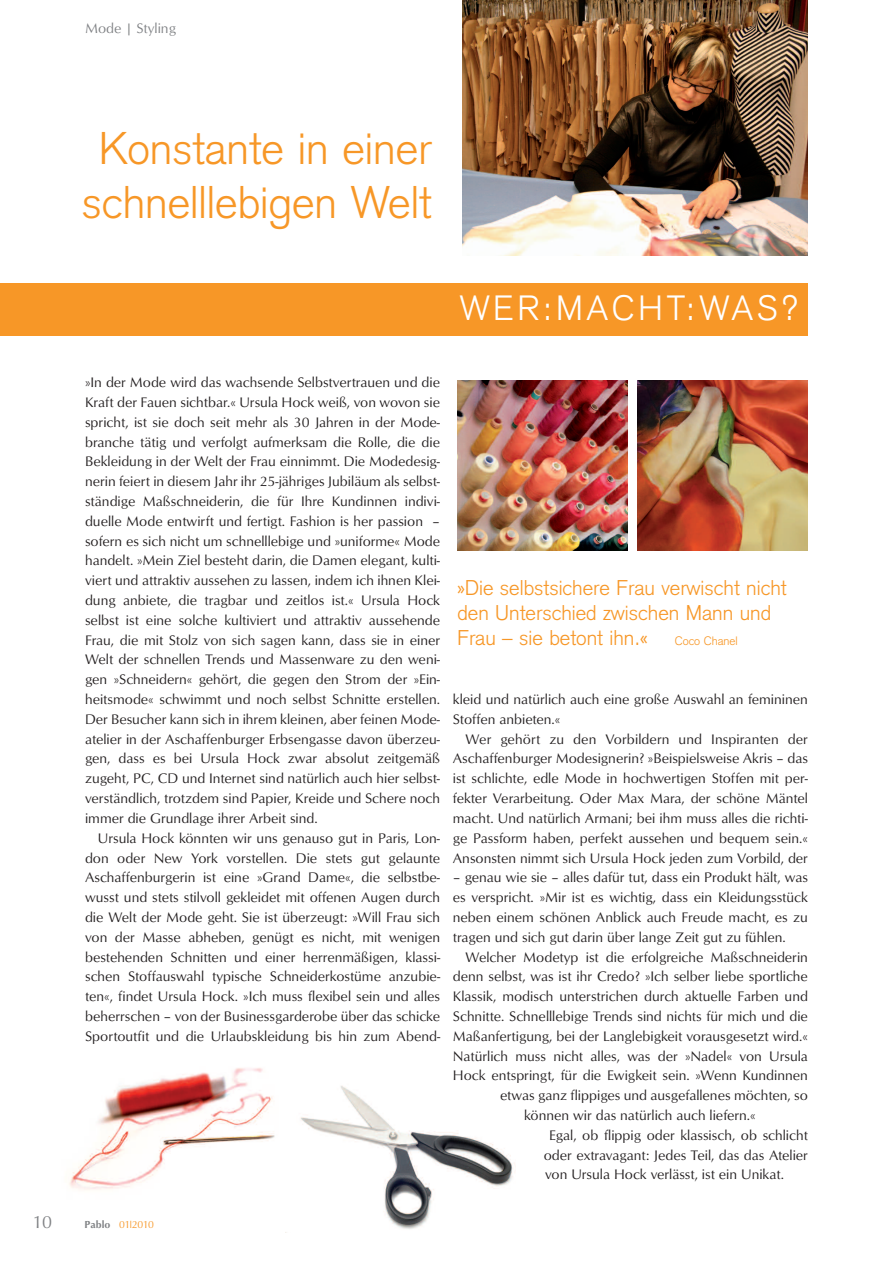
<style>
.page{position:relative;width:893px;height:1263px;background:#fff}
.page>*{position:absolute;margin:0;border:0;box-sizing:border-box;transform-origin:0 0}
.t1{font:300 45px/54px "Akzidenz Grotesk";color:#f79727;text-align:center}
.t2{font:300 34.5px "Akzidenz Grotesk";letter-spacing:.11em;color:#fff}
.t3{font:300 21px/25.2px "Akzidenz Grotesk";color:#f79727}
.t4{font:18px "Opus";color:#808285}
.t5{font:14.25px/19.8px "Opus";color:#231f20;text-align:justify}
.t6{font:14.25px "Opus";color:#808285}
.t7{font:300 12px "Akzidenz Grotesk";color:#f79727}
.t8{font:10.5px "Opus";letter-spacing:-.045em;color:#f79727}
.s1{font-weight:700;color:#808285}
</style>
<div class="page">
<img style="left:462px;top:0;width:346px;height:255px">
<div style="left:0;top:283px;width:808px;height:53px;background:#f79727"></div>
<img style="left:300px;top:1085px;width:215px;height:144px">
<img style="left:457px;top:380px;width:170px;height:170px">
<img style="left:638px;top:380px;width:170px;height:170px">
<img style="left:69px;top:1068px;width:206px;height:122px">
<p class="t6" style="left:85px;top:19px;width:92px">Mode | Styling</p>
<h1 class="t1" style="left:82px;top:126px;width:351px">Konstante in einer schnelllebigen Welt</h1>
<h2 class="t2" style="left:460px;top:295px;width:340px">WER:MACHT:WAS?</h2>
<p class="t5" style="left:85px;top:372px;width:357px">»In der Mode wird das wachsende Selbstvertrauen und die Kraft der Fauen sichtbar.« Ursula Hock weiß, von wovon sie spricht, ist sie doch seit mehr als 30 Jahren in der Mode&shy;branche tätig und verfolgt aufmerksam die Rolle, die die Bekleidung in der Welt der Frau einnimmt. Die Modedesig&shy;nerin feiert in diesem Jahr ihr 25-jähriges Jubiläum als selbst&shy;ständige Maßschneiderin, die für Ihre Kundinnen indivi&shy;duelle Mode entwirft und fertigt. Fashion is her passion – sofern es sich nicht um schnelllebige und »uniforme« Mode handelt. »Mein Ziel besteht darin, die Damen elegant, kulti&shy;viert und attraktiv aussehen zu lassen, indem ich ihnen Klei&shy;dung anbiete, die tragbar und zeitlos ist.« Ursula Hock selbst ist eine solche kultiviert und attraktiv aussehende Frau, die mit Stolz von sich sagen kann, dass sie in einer Welt der schnellen Trends und Massenware zu den weni&shy;gen »Schneidern« gehört, die gegen den Strom der »Ein&shy;heitsmode« schwimmt und noch selbst Schnitte erstellen.<br>Der Besucher kann sich in ihrem kleinen, aber feinen Mode&shy;atelier in der Aschaffenburger Erbsengasse davon überzeu&shy;gen, dass es bei Ursula Hock zwar absolut zeitgemäß zugeht, PC, CD und Internet sind natürlich auch hier selbst&shy;verständlich, trotzdem sind Papier, Kreide und Schere noch immer die Grundlage ihrer Arbeit sind.</p>
<p class="t5" style="left:85px;top:828px;width:357px;text-indent:13px">Ursula Hock könnten wir uns genauso gut in Paris, Lon&shy;don oder New York vorstellen. Die stets gut gelaunte Aschaffenburgerin ist eine »Grand Dame«, die selbstbe&shy;wusst und stets stilvoll gekleidet mit offenen Augen durch die Welt der Mode geht. Sie ist überzeugt: »Will Frau sich von der Masse abheben, genügt es nicht, mit wenigen bestehenden Schnitten und einer herrenmäßigen, klassi&shy;schen Stoffauswahl typische Schneiderkostüme anzubie&shy;ten«, findet Ursula Hock. »Ich muss flexibel sein und alles beherrschen – von der Businessgarderobe über das schicke Sportoutfit und die Urlaubskleidung bis hin zum Abend-</p>
<h3 class="t3" style="left:457px;top:577px;width:331px">»Die selbstsichere Frau verwischt nicht den Unterschied zwischen Mann und<br>Frau – sie betont ihn.«</h3>
<p class="t7" style="left:675px;top:637px;width:64px">Coco Chanel</p>
<p class="t5" style="left:453px;top:689px;width:357px">kleid und natürlich auch eine große Auswahl an femininen<br>Stoffen anbieten.«</p>
<p class="t5" style="left:453px;top:729px;width:357px;text-indent:13px">Wer gehört zu den Vorbildern und Inspiranten der Aschaffenburger Modesignerin? »Beispielsweise Akris – das ist schlichte, edle Mode in hochwertigen Stoffen mit per&shy;fekter Verarbeitung. Oder Max Mara, der schöne Mäntel macht. Und natürlich Armani; bei ihm muss alles die richti&shy;ge Passform haben, perfekt aussehen und bequem sein.« Ansonsten nimmt sich Ursula Hock jeden zum Vorbild, der</p>
<p class="t5" style="left:453px;top:867px;width:357px">– genau wie sie – alles dafür tut, dass ein Produkt hält, was es verspricht. »Mir ist es wichtig, dass ein Kleidungsstück neben einem schönen Anblick auch Freude macht, es zu tragen und sich gut darin über lange Zeit gut zu fühlen.</p>
<p class="t5" style="left:466px;top:947px;width:344px">Welcher Modetyp ist die erfolgreiche Maßschneiderin</p>
<p class="t5" style="left:453px;top:966px;width:357px">denn selbst, was ist ihr Credo? »Ich selber liebe sportliche</p>
<p class="t5" style="left:453px;top:986px;width:357px">Klassik, modisch unterstrichen durch aktuelle Farben und</p>
<p class="t5" style="left:453px;top:1006px;width:357px">Schnitte. Schnelllebige Trends sind nichts für mich und die</p>
<p class="t5" style="left:453px;top:1026px;width:357px">Maßanfertigung, bei der Langlebigkeit vorausgesetzt wird.«</p>
<p class="t5" style="left:453px;top:1046px;width:357px">Natürlich muss nicht alles, was der »Nadel« von Ursula</p>
<p class="t5" style="left:453px;top:1065px;width:357px">Hock entspringt, für die Ewigkeit sein. »Wenn Kundinnen</p>
<p class="t5" style="left:500px;top:1085px;width:309px">etwas ganz flippiges und ausgefallenes möchten, so</p>
<p class="t5" style="left:524px;top:1105px;width:233px">können wir das natürlich auch liefern.«</p>
<p class="t5" style="left:549px;top:1125px;width:260px">Egal, ob flippig oder klassisch, ob schlicht</p>
<p class="t5" style="left:544px;top:1145px;width:266px">oder extravagant: Jedes Teil, das das Atelier</p>
<p class="t5" style="left:545px;top:1164px;width:240px">von Ursula Hock verlässt, ist ein Unikat.</p>
<p class="t4" style="left:32px;top:1211px;width:21px">10</p>
<p class="t8" style="left:85px;top:1218px;width:71px"><span class="s1">Pablo</span> 012010</p>
</div>
